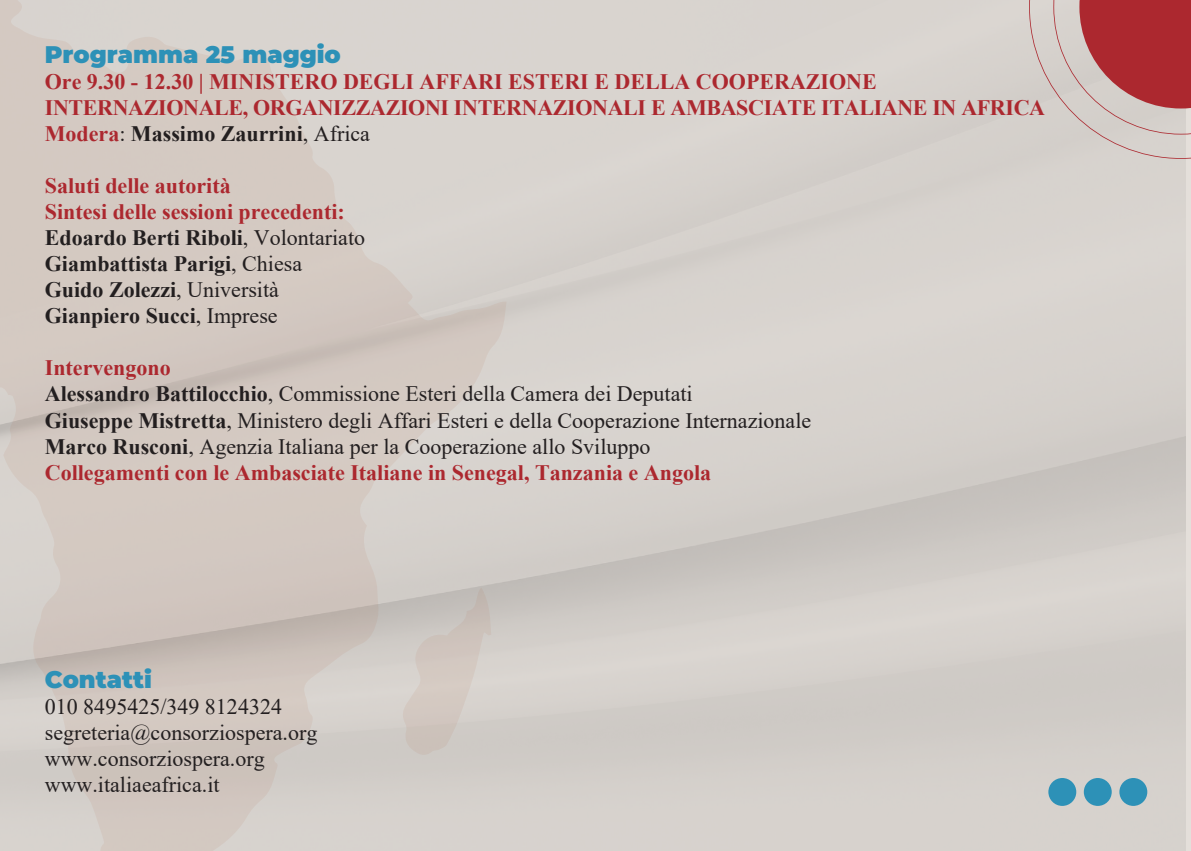
<style>
.page{position:relative;width:1191px;height:851px;background:#fff}
.page>*{position:absolute;margin:0;border:0;box-sizing:border-box;transform-origin:0 0}
.t1{font:900 24px "Montserrat";color:#2d91b7}
.t2{font:22px/26px "Times New Roman";color:#231f20}
.t3{font:700 22px/26px "Times New Roman";letter-spacing:-.015em;color:#ac282f}
.t4{font:700 22px/26px "Times New Roman";color:#231f20}
.s1{font-weight:400;color:#231f20}
.s2{color:#231f20}
.s3{color:#ac282f}
.s4{font-weight:400}
.s5{font-weight:700;color:#ac282f}
.s6{font-weight:700}
</style>
<div class="page">
<img style="left:506px;top:0;width:679px;height:850px">
<div style="left:1048px;top:777px;width:28px;height:28px;background:#2d91b7;border-radius:50%"></div>
<div style="left:1083px;top:777px;width:28px;height:28px;background:#2d91b7;border-radius:50%"></div>
<div style="left:1119px;top:777px;width:28px;height:28px;background:#2d91b7;border-radius:50%"></div>
<svg style="left:1029px;top:0;width:162px;height:159px;background:#c48e8e"></svg>
<svg style="left:0;top:0;width:506px;height:850px;background:#d3cac4"></svg>
<svg style="left:401px;top:587px;width:90px;height:170px;background:#cec7c1"></svg>
<p class="t1" style="left:45px;top:37px;width:298px">Programma 25 maggio</p>
<p class="t3" style="left:45px;top:68px;width:1001px">Ore 9.30 - 12.30 | MINISTERO DEGLI AFFARI ESTERI E DELLA COOPERAZIONE<br>INTERNAZIONALE, ORGANIZZAZIONI INTERNAZIONALI E AMBASCIATE ITALIANE IN AFRICA<br>Modera<span class="s1">:</span> <span class="s2">Massimo Zaurrini</span><span class="s1">, Africa</span></p>
<p class="t4" style="left:45px;top:172px;width:322px"><span class="s3">Saluti delle autorità<br>Sintesi delle sessioni precedenti:<br></span>Edoardo Berti Riboli<span class="s4">, Volontariato<br></span>Giambattista Parigi<span class="s4">, Chiesa<br></span>Guido Zolezzi<span class="s4">, Università<br></span>Gianpiero Succi<span class="s4">, Imprese</span></p>
<p class="t2" style="left:45px;top:354px;width:768px"><span class="s5">Intervengono<br></span><span class="s6">Alessandro Battilocchio</span>, Commissione Esteri della Camera dei Deputati<br><span class="s6">Giuseppe Mistretta</span>, Ministero degli Affari Esteri e della Cooperazione Internazionale <span class="s6">Marco Rusconi</span>, Agenzia Italiana per la Cooperazione allo Sviluppo<br><span class="s5">Collegamenti con le Ambasciate Italiane in Senegal, Tanzania e Angola</span></p>
<p class="t1" style="left:45px;top:661px;width:109px">Contatti</p>
<p class="t2" style="left:45px;top:692px;width:274px">010 8495425/349 8124324 segreteria@consorziospera.org www.consorziospera.org www.italiaeafrica.it</p>
</div>
